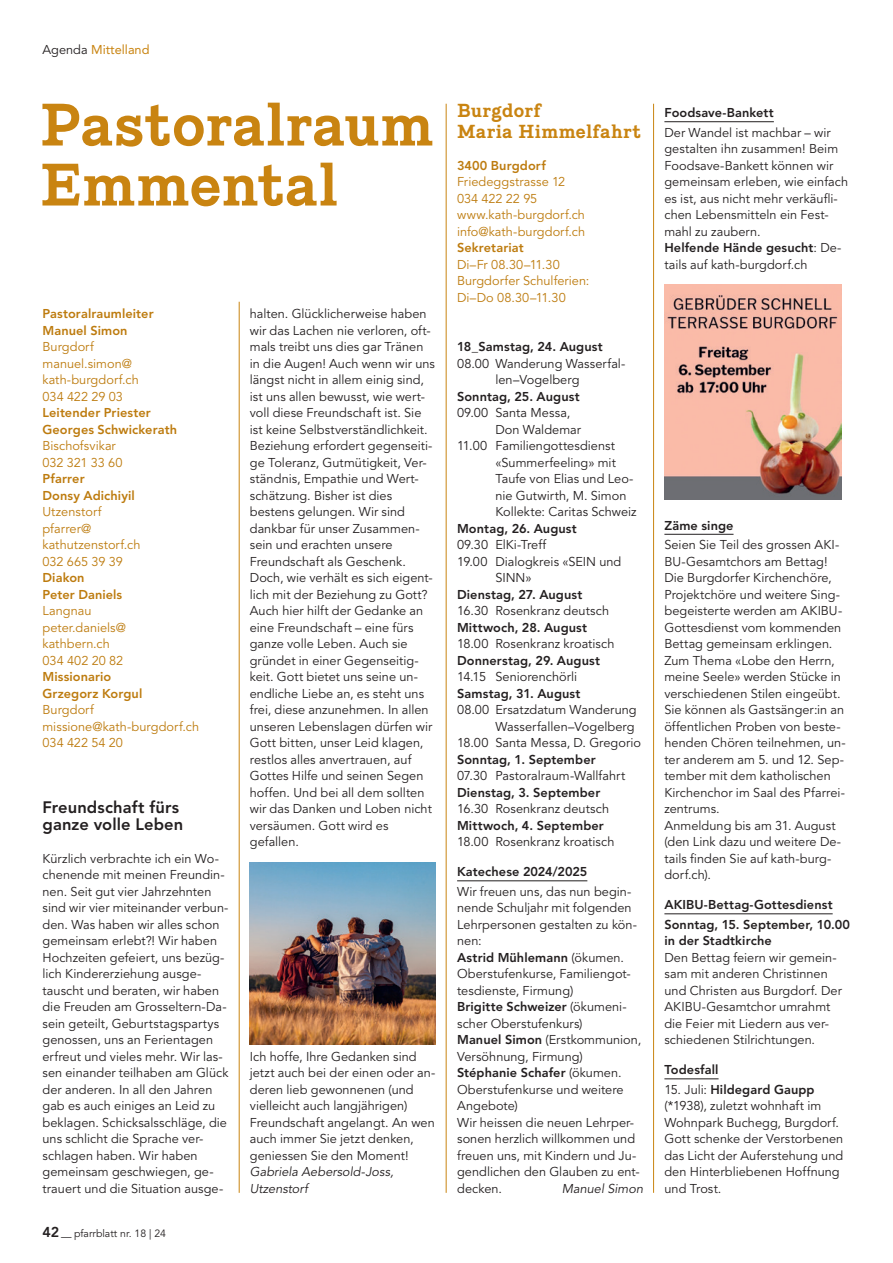
<style>
.page{position:relative;width:893px;height:1263px;background:#fff}
.page>*{position:absolute;margin:0;border:0;box-sizing:border-box;transform-origin:0 0}
.t1{font:700 57px/60px "Piek";letter-spacing:-.01em;color:#c98411}
.t2{font:700 18px/21px "Piek";letter-spacing:.015em;color:#c98411}
.t3{font:800 16.5px/16.5px "Avenir LT Std";letter-spacing:.005em;color:#231f20}
.t4{font:12.75px/16.5px "Avenir LT Std";letter-spacing:.005em;color:#231f20}
.t5{font:12.75px/16.5px "Avenir LT Std";letter-spacing:.005em;color:#bd7b0e}
.t6{font:800 12.75px/19.5px "Avenir LT Std";letter-spacing:.01em;color:#231f20}
.t7{font:800 12.75px/16.5px "Avenir LT Std";letter-spacing:.005em;color:#bd7b0e}
.t8{font:italic 12.75px/16.5px "Avenir LT Std";color:#231f20}
.t9{font:12.75px "Avenir LT Std";color:#c98411}
.t10{font:10.5px "Avenir LT Std";color:#231f20}
.s1{color:#231f20}
.s2{font-weight:800;font-size:14.25px}
.s3{font-weight:800}
</style>
<div class="page">
<hr style="left:239px;top:302px;width:1px;height:891px;background:#c98411">
<hr style="left:653px;top:104px;width:1px;height:1089px;background:#c98411">
<hr style="left:446px;top:104px;width:1px;height:1089px;background:#c98411">
<hr style="left:664px;top:121px;width:110px;height:1px;background:#231f20">
<hr style="left:664px;top:534px;width:69px;height:1px;background:#231f20">
<hr style="left:664px;top:913px;width:169px;height:1px;background:#231f20">
<hr style="left:664px;top:1078px;width:55px;height:1px;background:#231f20">
<img style="left:664px;top:285px;width:177px;height:215px">
<hr style="left:457px;top:880px;width:130px;height:1px;background:#231f20">
<img style="left:250px;top:863px;width:186px;height:181px">
<p class="t9" style="left:43px;top:42px;width:108px"><span class="s1">Agenda</span> Mittelland</p>
<h1 class="t1" style="left:40px;top:96px;width:395px">Pastoralraum<br>Emmental</h1>
<h2 class="t2" style="left:457px;top:100px;width:186px">Burgdorf<br>Maria Himmelfahrt</h2>
<p class="t7" style="left:457px;top:157px;width:90px">3400 Burgdorf</p>
<p class="t5" style="left:457px;top:174px;width:130px">Friedeggstrasse 12<br>034 422 22 95 www.kath-burgdorf.ch info@kath-burgdorf.ch</p>
<p class="t7" style="left:457px;top:240px;width:68px">Sekretariat</p>
<p class="t5" style="left:457px;top:256px;width:134px">Di–Fr 08.30–11.30<br>Burgdorfer Schulferien:<br>Di–Do 08.30–11.30</p>
<p class="t7" style="left:43px;top:306px;width:113px">Pastoralraumleiter<br>Manuel Simon</p>
<p class="t5" style="left:43px;top:339px;width:98px">Burgdorf manuel.simon@ kath-burgdorf.ch<br>034 422 29 03</p>
<p class="t7" style="left:43px;top:405px;width:136px">Leitender Priester<br>Georges Schwickerath</p>
<p class="t5" style="left:43px;top:438px;width:82px">Bischofsvikar<br>032 321 33 60</p>
<p class="t7" style="left:43px;top:471px;width:94px">Pfarrer<br>Donsy Adichiyil</p>
<p class="t5" style="left:43px;top:504px;width:100px">Utzenstorf pfarrer@ kathutzenstorf.ch<br>032 665 39 39</p>
<p class="t7" style="left:43px;top:570px;width:81px">Diakon<br>Peter Daniels</p>
<p class="t5" style="left:43px;top:603px;width:85px">Langnau peter.daniels@ kathbern.ch<br>034 402 20 82</p>
<p class="t7" style="left:43px;top:669px;width:101px">Missionario<br>Grzegorz Korgul</p>
<p class="t5" style="left:43px;top:702px;width:158px">Burgdorf missione@kath-burgdorf.ch<br>034 422 54 20</p>
<p class="t3" style="left:43px;top:799px;width:142px">Freundschaft fürs ganze volle Leben</p>
<p class="t4" style="left:43px;top:850px;width:188px">Kürzlich verbrachte ich ein Wo&shy;chenende mit meinen Freundin&shy;nen. Seit gut vier Jahrzehnten sind wir vier miteinander verbun&shy;den. Was haben wir alles schon gemeinsam erlebt?! Wir haben<br>Hochzeiten gefeiert, uns bezüg&shy;lich Kindererziehung ausge&shy;tauscht und beraten, wir haben die Freuden am Grosseltern-Da&shy;sein geteilt, Geburtstagspartys genossen, uns an Ferientagen erfreut und vieles mehr. Wir las&shy;sen einander teilhaben am Glück der anderen. In all den Jahren gab es auch einiges an Leid zu beklagen. Schicksalsschläge, die uns schlicht die Sprache ver&shy;schlagen haben. Wir haben gemeinsam geschwiegen, ge&shy;trauert und die Situation ausge-</p>
<p class="t10" style="left:43px;top:1228px;width:125px"><span class="s2">42</span> — pfarrblatt nr. 18 | 24</p>
<p class="t4" style="left:250px;top:306px;width:187px">halten. Glücklicherweise haben wir das Lachen nie verloren, oft&shy;mals treibt uns dies gar Tränen in die Augen! Auch wenn wir uns längst nicht in allem einig sind, ist uns allen bewusst, wie wert&shy;voll diese Freundschaft ist. Sie ist keine Selbstverständlichkeit.<br>Beziehung erfordert gegenseiti&shy;ge Toleranz, Gutmütigkeit, Ver&shy;ständnis, Empathie und Wert&shy;schätzung. Bisher ist dies bestens gelungen. Wir sind dankbar für unser Zusammen&shy;sein und erachten unsere<br>Freundschaft als Geschenk.<br>Doch, wie verhält es sich eigent&shy;lich mit der Beziehung zu Gott?<br>Auch hier hilft der Gedanke an eine Freundschaft – eine fürs ganze volle Leben. Auch sie gründet in einer Gegenseitig&shy;keit. Gott bietet uns seine un&shy;endliche Liebe an, es steht uns frei, diese anzunehmen. In allen unseren Lebenslagen dürfen wir<br>Gott bitten, unser Leid klagen, restlos alles anvertrauen, auf<br>Gottes Hilfe und seinen Segen hoffen. Und bei all dem sollten wir das Danken und Loben nicht versäumen. Gott wird es gefallen.</p>
<p class="t4" style="left:250px;top:1048px;width:187px">Ich hoffe, Ihre Gedanken sind jetzt auch bei der einen oder an&shy;deren lieb gewonnenen (und vielleicht auch langjährigen)<br>Freundschaft angelangt. An wen auch immer Sie jetzt denken, geniessen Sie den Moment!</p>
<p class="t8" style="left:250px;top:1164px;width:145px">Gabriela Aebersold-Joss,<br>Utzenstorf</p>
<p class="t6" style="left:457px;top:337px;width:147px">18_Samstag, 24. August</p>
<p class="t4" style="left:457px;top:355px;width:170px;text-align:center">08.00 Wanderung Wasserfal&shy;len–Vogelberg</p>
<p class="t6" style="left:457px;top:387px;width:124px">Sonntag, 25. August</p>
<p class="t4" style="left:457px;top:405px;width:115px">09.00 Santa Messa,</p>
<p class="t4" style="left:495px;top:421px;width:87px">Don Waldemar</p>
<p class="t4" style="left:457px;top:438px;width:159px">11.00 Familiengottesdienst</p>
<p class="t4" style="left:495px;top:454px;width:122px">«Summerfeeling» mit</p>
<p class="t4" style="left:495px;top:471px;width:140px">Taufe von Elias und Leo-</p>
<p class="t4" style="left:495px;top:487px;width:133px">nie Gutwirth, M. Simon</p>
<p class="t4" style="left:495px;top:504px;width:143px">Kollekte: Caritas Schweiz</p>
<p class="t6" style="left:457px;top:519px;width:121px">Montag, 26. August</p>
<p class="t4" style="left:457px;top:537px;width:91px">09.30 ElKi-Treff</p>
<p class="t4" style="left:457px;top:553px;width:166px">19.00 Dialogkreis «SEIN und</p>
<p class="t4" style="left:495px;top:570px;width:38px">SINN»</p>
<p class="t6" style="left:457px;top:585px;width:127px">Dienstag, 27. August</p>
<p class="t4" style="left:457px;top:603px;width:154px">16.30 Rosenkranz deutsch</p>
<p class="t6" style="left:457px;top:618px;width:132px">Mittwoch, 28. August</p>
<p class="t4" style="left:457px;top:636px;width:159px">18.00 Rosenkranz kroatisch</p>
<p class="t6" style="left:457px;top:651px;width:144px">Donnerstag, 29. August</p>
<p class="t4" style="left:457px;top:669px;width:122px">14.15 Seniorenchörli</p>
<p class="t6" style="left:457px;top:684px;width:125px">Samstag, 31. August</p>
<p class="t4" style="left:457px;top:702px;width:181px">08.00 Ersatzdatum Wanderung</p>
<p class="t4" style="left:495px;top:718px;width:141px">Wasserfallen–Vogelberg</p>
<p class="t4" style="left:457px;top:735px;width:185px">18.00 Santa Messa, D. Gregorio</p>
<p class="t6" style="left:457px;top:750px;width:140px">Sonntag, 1. September</p>
<p class="t4" style="left:457px;top:768px;width:170px">07.30 Pastoralraum-Wallfahrt</p>
<p class="t6" style="left:457px;top:783px;width:145px">Dienstag, 3. September</p>
<p class="t4" style="left:457px;top:801px;width:154px">16.30 Rosenkranz deutsch</p>
<p class="t6" style="left:457px;top:816px;width:148px">Mittwoch, 4. September</p>
<p class="t4" style="left:457px;top:834px;width:159px">18.00 Rosenkranz kroatisch</p>
<p class="t6" style="left:457px;top:862px;width:132px">Katechese 2024/2025</p>
<p class="t4" style="left:457px;top:883px;width:186px">Wir freuen uns, das nun begin&shy;nende Schuljahr mit folgenden<br>Lehrpersonen gestalten zu kön&shy;nen:<br><span class="s3">Astrid Mühlemann</span> (ökumen.<br>Oberstufenkurse, Familiengot&shy;tesdienste, Firmung)<br><span class="s3">Brigitte Schweizer</span> (ökumeni&shy;scher Oberstufenkurs)<br><span class="s3">Manuel Simon</span> (Erstkommunion,<br>Versöhnung, Firmung)<br><span class="s3">Stéphanie Schafer</span> (ökumen.<br>Oberstufenkurse und weitere<br>Angebote)<br>Wir heissen die neuen Lehrper&shy;sonen herzlich willkommen und freuen uns, mit Kindern und Ju&shy;gendlichen den Glauben zu ent&shy;decken.</p>
<p class="t8" style="left:562px;top:1180px;width:83px">Manuel Simon</p>
<p class="t6" style="left:664px;top:103px;width:111px">Foodsave-Bankett</p>
<p class="t4" style="left:664px;top:124px;width:185px">Der Wandel ist machbar – wir gestalten ihn zusammen! Beim<br>Foodsave-Bankett können wir gemeinsam erleben, wie einfach es ist, aus nicht mehr verkäufli&shy;chen Lebensmitteln ein Fest&shy;mahl zu zaubern.<br><span class="s3">Helfende Hände gesucht</span>: De&shy;tails auf kath-burgdorf.ch</p>
<p class="t6" style="left:664px;top:516px;width:71px">Zäme singe</p>
<p class="t4" style="left:664px;top:537px;width:183px">Seien Sie Teil des grossen AKI-<br>BU-Gesamtchors am Bettag!<br>Die Burgdorfer Kirchenchöre,<br>Projektchöre und weitere Sing&shy;begeisterte werden am AKIBU-<br>Gottesdienst vom kommenden<br>Bettag gemeinsam erklingen.<br>Zum Thema «Lobe den Herrn, meine Seele» werden Stücke in verschiedenen Stilen eingeübt.<br>Sie können als Gastsänger:in an öffentlichen Proben von beste&shy;henden Chören teilnehmen, un&shy;ter anderem am 5. und 12. Sep&shy;tember mit dem katholischen<br>Kirchenchor im Saal des Pfarrei&shy;zentrums.<br>Anmeldung bis am 31. August (den Link dazu und weitere De&shy;tails finden Sie auf kath-burg&shy;dorf.ch).</p>
<p class="t6" style="left:664px;top:895px;width:187px">AKIBU-Bettag-Gottesdienst<br>Sonntag, 15. September, 10.00</p>
<p class="t6" style="left:664px;top:931px;width:109px">in der Stadtkirche</p>
<p class="t4" style="left:664px;top:949px;width:179px">Den Bettag feiern wir gemein&shy;sam mit anderen Christinnen und Christen aus Burgdorf. Der<br>AKIBU-Gesamtchor umrahmt die Feier mit Liedern aus ver&shy;schiedenen Stilrichtungen.</p>
<p class="t6" style="left:664px;top:1060px;width:56px">Todesfall</p>
<p class="t4" style="left:664px;top:1081px;width:180px">15. Juli: <span class="s3">Hildegard Gaupp </span>(*1938), zuletzt wohnhaft im<br>Wohnpark Buchegg, Burgdorf.<br>Gott schenke der Verstorbenen das Licht der Auferstehung und den Hinterbliebenen Hoffnung und Trost.</p>
</div>
